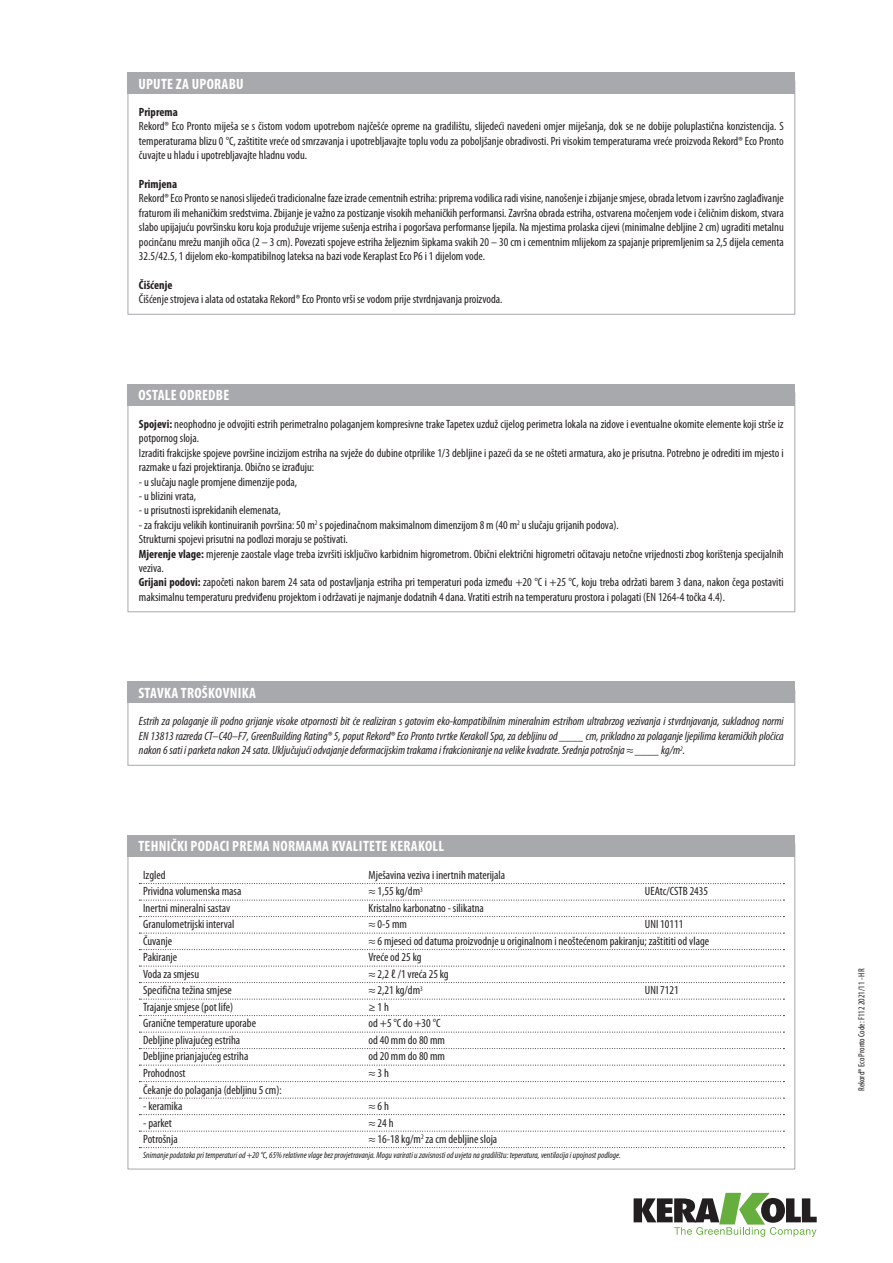
<style>
.page{position:relative;width:893px;height:1263px;background:#fff}
.page>*{position:absolute;margin:0;border:0;box-sizing:border-box;transform-origin:0 0}
.titolo_box{font:700 condensed 15px "Myriad Pro";letter-spacing:.02em;color:#fff}
.testo_box{font:condensed 12px/14.4px "Myriad Pro";color:#231f20}
.tabelle_-_testo{font:condensed 12px "Myriad Pro";color:#231f20}
.testo_box_corsivo{font:italic condensed 12px/14.4px "Myriad Pro";color:#231f20;text-align:justify}
.testo_box-2{font:700 condensed 12px "Myriad Pro";color:#231f20}
.tabelle_-_note{font:italic condensed 9px "Myriad Pro";color:#231f20}
.notag_eco_codice_sc{font:condensed 9px "Myriad Pro";color:#231f20}
.s1{font-weight:700}
</style>
<div class="page">
<svg style="left:634px;top:1193px;width:183px;height:44px"></svg>
<div style="left:128px;top:72px;width:667px;height:22px;background:#a8a9ad"></div>
<div style="left:128px;top:384px;width:667px;height:21px;background:#a8a9ad"></div>
<div style="left:128px;top:690px;width:667px;height:76px;border:1px solid #a8a9ad"></div>
<div style="left:128px;top:682px;width:667px;height:21px;background:#a8a9ad"></div>
<svg style="left:139px;top:883px;width:645px;height:1px"></svg>
<svg style="left:139px;top:900px;width:645px;height:1px"></svg>
<svg style="left:139px;top:916px;width:645px;height:1px"></svg>
<svg style="left:139px;top:933px;width:645px;height:1px"></svg>
<svg style="left:139px;top:949px;width:645px;height:1px"></svg>
<svg style="left:139px;top:966px;width:645px;height:1px"></svg>
<svg style="left:139px;top:982px;width:645px;height:1px"></svg>
<svg style="left:139px;top:999px;width:645px;height:1px"></svg>
<svg style="left:139px;top:1015px;width:645px;height:1px"></svg>
<svg style="left:139px;top:1032px;width:645px;height:1px"></svg>
<svg style="left:139px;top:1048px;width:645px;height:1px"></svg>
<svg style="left:139px;top:1065px;width:645px;height:1px"></svg>
<svg style="left:139px;top:1081px;width:645px;height:1px"></svg>
<svg style="left:139px;top:1098px;width:645px;height:1px"></svg>
<svg style="left:139px;top:1114px;width:645px;height:1px"></svg>
<svg style="left:139px;top:1131px;width:645px;height:1px"></svg>
<svg style="left:139px;top:1147px;width:645px;height:1px"></svg>
<div style="left:128px;top:835px;width:667px;height:21px;background:#a8a9ad"></div>
<p class="titolo_box" style="left:138px;top:75px;width:107px">UPUTE ZA UPORABU</p>
<p class="testo_box-2" style="left:139px;top:105px;width:40px">Priprema</p>
<p class="testo_box" style="left:139px;top:120px;width:646px;text-align:justify">Rekord® Eco Pronto miješa se s čistom vodom upotrebom najčešće opreme na gradilištu, slijedeći navedeni omjer miješanja, dok se ne dobije poluplastična konzistencija. S temperaturama blizu 0 °C, zaštitite vreće od smrzavanja i upotrebljavajte toplu vodu za poboljšanje obradivosti. Pri visokim temperaturama vreće proizvoda Rekord® Eco Pronto čuvajte u hladu i upotrebljavajte hladnu vodu.</p>
<p class="testo_box-2" style="left:139px;top:177px;width:40px">Primjena</p>
<p class="testo_box" style="left:139px;top:192px;width:646px;text-align:justify">Rekord® Eco Pronto se nanosi slijedeći tradicionalne faze izrade cementnih estriha: priprema vodilica radi visine, nanošenje i zbijanje smjese, obrada letvom i završno zaglađivanje fraturom ili mehaničkim sredstvima. Zbijanje je važno za postizanje visokih mehaničkih performansi. Završna obrada estriha, ostvarena močenjem vode i čeličnim diskom, stvara slabo upijajuću površinsku koru koja produžuje vrijeme sušenja estriha i pogoršava performanse ljepila. Na mjestima prolaska cijevi (minimalne debljine 2 cm) ugraditi metalnu pocinčanu mrežu manjih očica (2 – 3 cm). Povezati spojeve estriha željeznim šipkama svakih 20 – 30 cm i cementnim mlijekom za spajanje pripremljenim sa 2,5 dijela cementa 32.5/42.5, 1 dijelom eko-kompatibilnog lateksa na bazi vode Keraplast Eco P6 i 1 dijelom vode.</p>
<p class="testo_box-2" style="left:139px;top:278px;width:35px">Čišćenje</p>
<p class="testo_box" style="left:139px;top:292px;width:365px">Čišćenje strojeva i alata od ostataka Rekord® Eco Pronto vrši se vodom prije stvrdnjavanja proizvoda.</p>
<p class="titolo_box" style="left:138px;top:387px;width:93px">OSTALE ODREDBE</p>
<p class="testo_box" style="left:139px;top:417px;width:646px"><span class="s1">Spojevi:</span> neophodno je odvojiti estrih perimetralno polaganjem kompresivne trake Tapetex uzduž cijelog perimetra lokala na zidove i eventualne okomite elemente koji strše iz potpornog sloja.</p>
<p class="testo_box" style="left:139px;top:446px;width:646px">Izraditi frakcijske spojeve površine incizijom estriha na svježe do dubine otprilike 1/3 debljine i pazeći da se ne ošteti armatura, ako je prisutna. Potrebno je odrediti im mjesto i razmake u fazi projektiranja. Obično se izrađuju:</p>
<p class="testo_box" style="left:139px;top:475px;width:160px">- u slučaju nagle promjene dimenzije poda,</p>
<p class="testo_box" style="left:139px;top:489px;width:59px">- u blizini vrata,</p>
<p class="testo_box" style="left:139px;top:503px;width:143px">- u prisutnosti isprekidanih elemenata,</p>
<p class="testo_box" style="left:139px;top:518px;width:481px">- za frakciju velikih kontinuiranih površina: 50 m<sup>2</sup> s pojedinačnom maksimalnom dimenzijom 8 m (40 m<sup>2</sup> u slučaju grijanih podova).</p>
<p class="testo_box" style="left:139px;top:532px;width:210px">Strukturni spojevi prisutni na podlozi moraju se poštivati.</p>
<p class="testo_box" style="left:139px;top:547px;width:646px"><span class="s1">Mjerenje vlage:</span> mjerenje zaostale vlage treba izvršiti isključivo karbidnim higrometrom. Obični električni higrometri očitavaju netočne vrijednosti zbog korištenja specijalnih veziva.</p>
<p class="testo_box" style="left:139px;top:575px;width:646px"><span class="s1">Grijani podovi:</span> započeti nakon barem 24 sata od postavljanja estriha pri temperaturi poda između +20 °C i +25 °C, koju treba održati barem 3 dana, nakon čega postaviti maksimalnu temperaturu predviđenu projektom i održavati je najmanje dodatnih 4 dana. Vratiti estrih na temperaturu prostora i polagati (EN 1264-4 točka 4.4).</p>
<p class="titolo_box" style="left:138px;top:685px;width:119px">STAVKA TROŠKOVNIKA</p>
<p class="testo_box_corsivo" style="left:139px;top:715px;width:646px">Estrih za polaganje ili podno grijanje visoke otpornosti bit će realiziran s gotovim eko-kompatibilnim mineralnim estrihom ultrabrzog vezivanja i stvrdnjavanja, sukladnog normi EN 13813 razreda CT–C40–F7, GreenBuilding Rating® 5, poput Rekord® Eco Pronto tvrtke Kerakoll Spa, za debljinu od ____ cm, prikladno za polaganje ljepilima keramičkih pločica nakon 6 sati i parketa nakon 24 sata. Uključujući odvajanje deformacijskim trakama i frakcioniranje na velike kvadrate. Srednja potrošnja ≈ ____ kg/m<sup>2</sup>.</p>
<p class="titolo_box" style="left:138px;top:838px;width:307px">TEHNIČKI PODACI PREMA NORMAMA KVALITETE KERAKOLL</p>
<p class="tabelle_-_testo" style="left:143px;top:868px;width:24px">Izgled</p>
<p class="tabelle_-_testo" style="left:369px;top:868px;width:138px">Mješavina veziva i inertnih materijala</p>
<p class="tabelle_-_testo" style="left:143px;top:885px;width:100px">Prividna volumenska masa</p>
<p class="tabelle_-_testo" style="left:369px;top:885px;width:56px">≈ 1,55 kg/dm<sup>3</sup></p>
<p class="tabelle_-_testo" style="left:645px;top:885px;width:65px">UEAtc/CSTB 2435</p>
<p class="tabelle_-_testo" style="left:143px;top:901px;width:89px">Inertni mineralni sastav</p>
<p class="tabelle_-_testo" style="left:369px;top:901px;width:117px">Kristalno karbonatno - silikatna</p>
<p class="tabelle_-_testo" style="left:143px;top:918px;width:93px">Granulometrijski interval</p>
<p class="tabelle_-_testo" style="left:369px;top:918px;width:40px">≈ 0-5 mm</p>
<p class="tabelle_-_testo" style="left:645px;top:918px;width:40px">UNI 10111</p>
<p class="tabelle_-_testo" style="left:143px;top:934px;width:30px">Čuvanje</p>
<p class="tabelle_-_testo" style="left:369px;top:934px;width:342px">≈ 6 mjeseci od datuma proizvodnje u originalnom i neoštećenom pakiranju; zaštititi od vlage</p>
<p class="tabelle_-_testo" style="left:143px;top:951px;width:36px">Pakiranje</p>
<p class="tabelle_-_testo" style="left:369px;top:951px;width:54px">Vreće od 25 kg</p>
<p class="tabelle_-_testo" style="left:143px;top:967px;width:58px">Voda za smjesu</p>
<p class="tabelle_-_testo" style="left:369px;top:967px;width:82px">≈ 2,2 ℓ /1 vreća 25 kg</p>
<p class="tabelle_-_testo" style="left:143px;top:984px;width:90px">Specifična težina smjese</p>
<p class="tabelle_-_testo" style="left:369px;top:984px;width:56px">≈ 2,21 kg/dm<sup>3</sup></p>
<p class="tabelle_-_testo" style="left:645px;top:984px;width:35px">UNI 7121</p>
<p class="tabelle_-_testo" style="left:143px;top:1000px;width:92px">Trajanje smjese (pot life)</p>
<p class="tabelle_-_testo" style="left:369px;top:1000px;width:22px">≥ 1 h</p>
<p class="tabelle_-_testo" style="left:143px;top:1017px;width:114px">Granične temperature uporabe</p>
<p class="tabelle_-_testo" style="left:369px;top:1017px;width:74px">od +5 °C do +30 °C</p>
<p class="tabelle_-_testo" style="left:143px;top:1033px;width:99px">Debljine plivajućeg estriha</p>
<p class="tabelle_-_testo" style="left:369px;top:1033px;width:78px">od 40 mm do 80 mm</p>
<p class="tabelle_-_testo" style="left:143px;top:1050px;width:107px">Debljine prianjajućeg estriha</p>
<p class="tabelle_-_testo" style="left:369px;top:1050px;width:78px">od 20 mm do 80 mm</p>
<p class="tabelle_-_testo" style="left:143px;top:1066px;width:44px">Prohodnost</p>
<p class="tabelle_-_testo" style="left:369px;top:1066px;width:22px">≈ 3 h</p>
<p class="tabelle_-_testo" style="left:143px;top:1083px;width:140px">Čekanje do polaganja (debljinu 5 cm):</p>
<p class="tabelle_-_testo" style="left:143px;top:1099px;width:41px">- keramika</p>
<p class="tabelle_-_testo" style="left:369px;top:1099px;width:22px">≈ 6 h</p>
<p class="tabelle_-_testo" style="left:143px;top:1116px;width:30px">- parket</p>
<p class="tabelle_-_testo" style="left:369px;top:1116px;width:27px">≈ 24 h</p>
<p class="tabelle_-_testo" style="left:143px;top:1132px;width:36px">Potrošnja</p>
<p class="tabelle_-_testo" style="left:369px;top:1132px;width:130px">≈ 16-18 kg/m<sup>2</sup> za cm debljine sloja</p>
<p class="tabelle_-_note" style="left:143px;top:1150px;width:479px">Snimanje podataka pri temperaturi od +20 °C, 65% relativne vlage bez provjetravanja. Mogu varirati u zavisnosti od uvjeta na gradilištu: teperatura, ventilacija i upojnost podloge.</p>
<p class="notag_eco_codice_sc" style="left:856px;top:1091px;width:124px;rotate:-90deg">Rekord® Eco Pronto Code: F112 2021/11 - HR</p>
</div>
